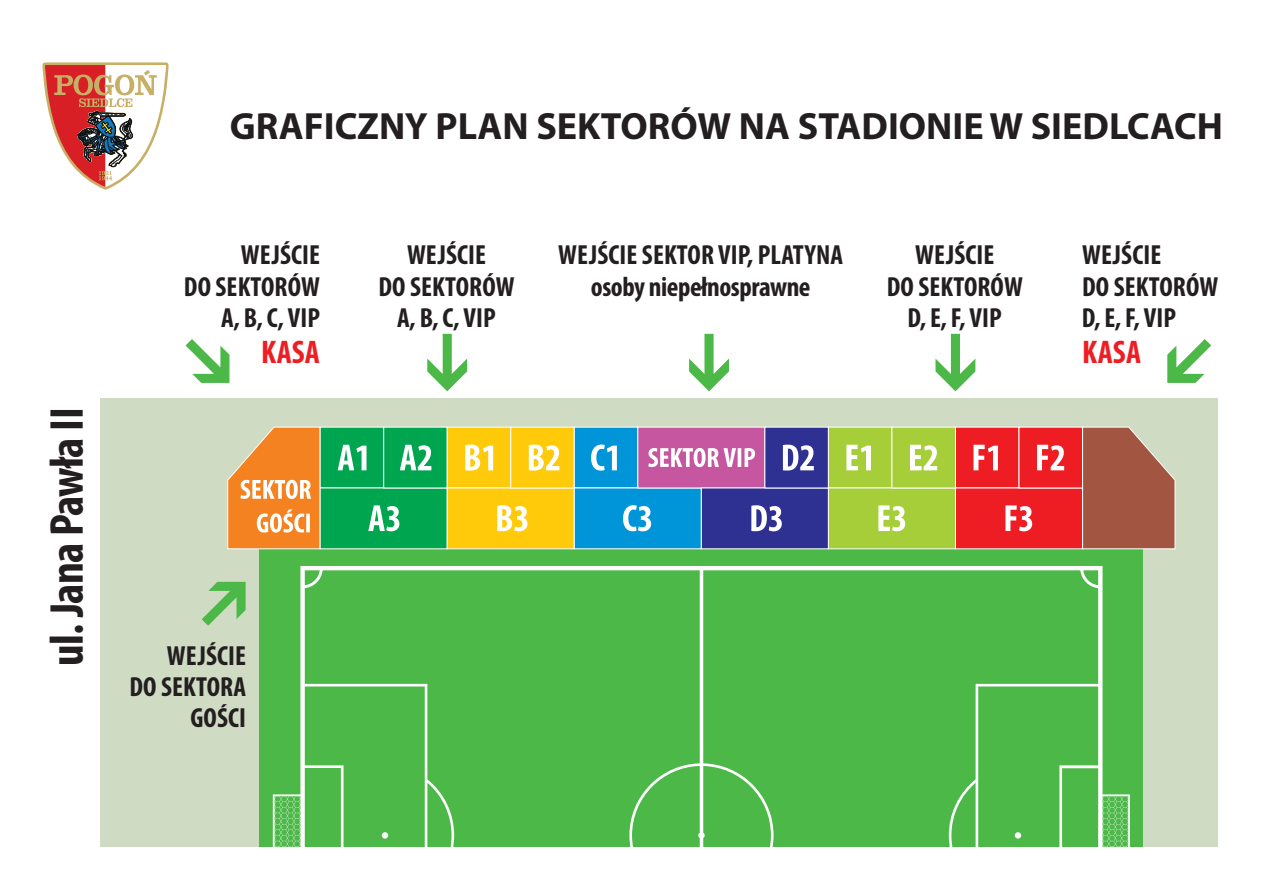
<style>
.page{position:relative;width:1263px;height:893px;background:#fff}
.page>*{position:absolute;margin:0;border:0;box-sizing:border-box;transform-origin:0 0}
.t1{font:700 condensed 47.85px "Myriad Pro";letter-spacing:-.015em;color:#231f20}
.t2{font:700 38.1px "Myriad Pro";color:#231f20}
.t3{font:700 condensed 32.85px "Myriad Pro";letter-spacing:.005em;color:#ee1d23}
.t4{font:700 condensed 27.75px/31.5px "Myriad Pro";letter-spacing:.005em;color:#231f20;text-align:right}
.t5{font:700 condensed 27.75px/31.5px "Myriad Pro";letter-spacing:-.015em;color:#231f20;text-align:center}
</style>
<div class="page">
<div style="left:100px;top:399px;width:1118px;height:447px;background:#cfdbc3"></div>
<div style="left:260px;top:529px;width:883px;height:317px;background:#4cb848"></div>
<svg style="left:227px;top:426px;width:949px;height:123px"></svg>
<svg style="left:273px;top:566px;width:857px;height:280px"></svg>
<svg style="left:202px;top:582px;width:44px;height:44px"></svg>
<svg style="left:689px;top:334px;width:40px;height:57px"></svg>
<svg style="left:935px;top:334px;width:40px;height:57px"></svg>
<svg style="left:186px;top:339px;width:43px;height:44px"></svg>
<svg style="left:1167px;top:339px;width:44px;height:44px"></svg>
<svg style="left:427px;top:334px;width:40px;height:57px"></svg>
<svg style="left:43px;top:62px;width:126px;height:128px"></svg>
<h1 class="t1" style="left:47px;top:666px;width:260px;rotate:-90deg">ul. Jana Pawła II</h1>
<h2 class="t2" style="left:230px;top:110px;width:995px">GRAFICZNY PLAN SEKTORÓW NA STADIONIE W SIEDLCACH</h2>
<p class="t4" style="left:184px;top:241px;width:138px">WEJŚCIE<br>DO SEKTORÓW<br>A, B, C, VIP</p>
<p class="t3" style="left:261px;top:338px;width:60px">KASA</p>
<p class="t4" style="left:379px;top:241px;width:138px;text-align:center">WEJŚCIE<br>DO SEKTORÓW<br>A, B, C, VIP</p>
<p class="t5" style="left:558px;top:241px;width:286px">WEJŚCIE SEKTOR VIP, PLATYNA osoby niepełnosprawne</p>
<p class="t4" style="left:887px;top:241px;width:138px;text-align:center">WEJŚCIE<br>DO SEKTORÓW<br>D, E, F, VIP</p>
<p class="t4" style="left:1082px;top:241px;width:138px;text-align:left">WEJŚCIE<br>DO SEKTORÓW<br>D, E, F, VIP</p>
<p class="t3" style="left:1082px;top:338px;width:60px">KASA</p>
<p class="t4" style="left:130px;top:642px;width:118px">WEJŚCIE<br>DO SEKTORA<br>GOŚCI</p>
</div>
